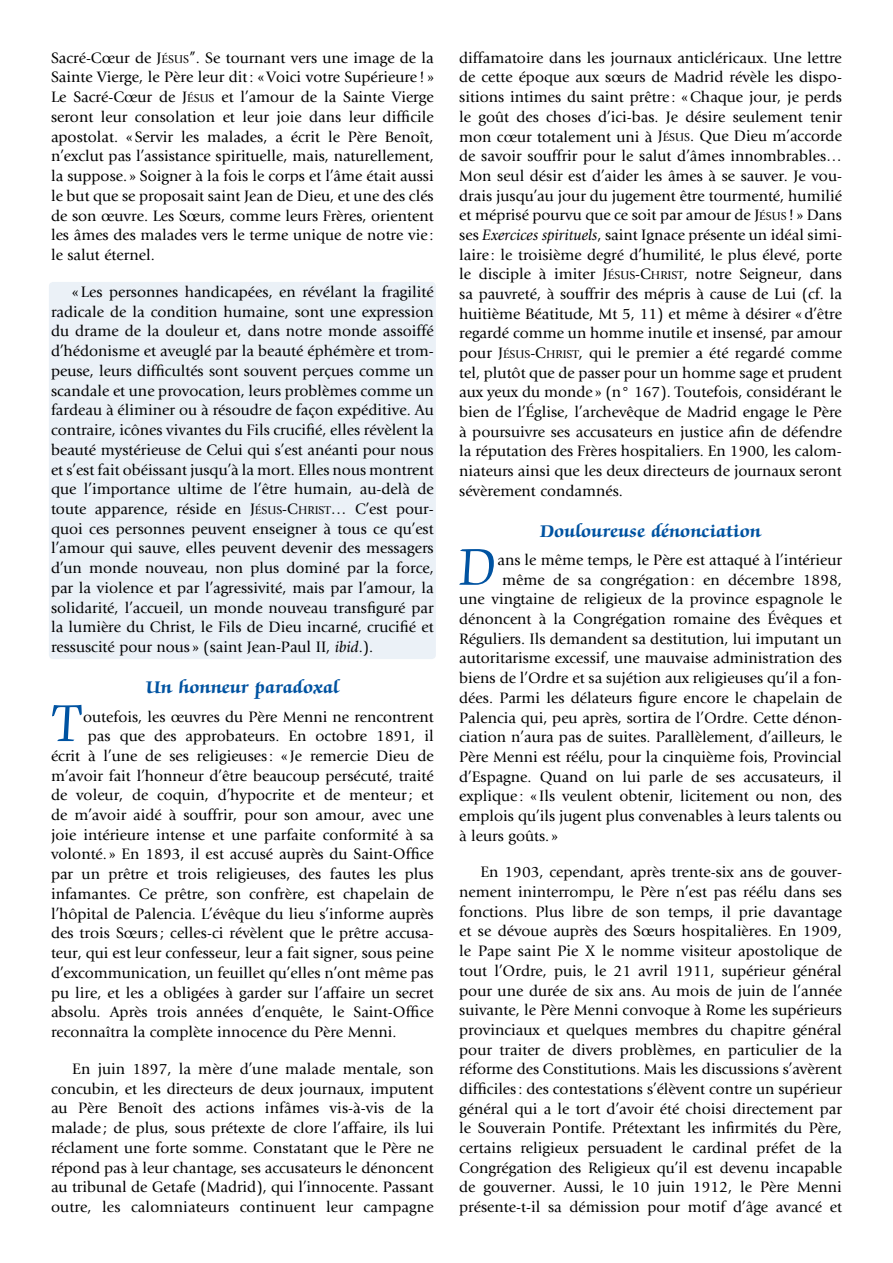
<style>
.page{position:relative;width:893px;height:1263px;background:#fff}
.page>*{position:absolute;margin:0;border:0;box-sizing:border-box;transform-origin:0 0}
.t1{font:60px "Zapf Chancery Std";color:#0053a1;scale:.91 1}
.t2{font:700 19.5px "Zapf Chancery Std";letter-spacing:.015em;color:#0053a1}
.t3{font:15.75px/19.6px "Giovanni";color:#000;text-align:justify}
.s1{font-style:inherit}
.s2{font-size:11.85px}
.s3{font-style:italic}
</style>
<div class="page">
<div style="left:49px;top:282px;width:387px;height:377px;background:#ebf1f7;border-radius:4px"></div>
<p class="t3" style="left:51px;top:48px;width:384px">Sacré-Cœur de <span class="s1">J</span><span class="s2">ÉSUS</span>”. Se tournant vers une image de la Sainte Vierge, le Père leur dit: «Voici votre Supérieure ! » Le Sacré-Cœur de <span class="s1">J</span><span class="s2">ÉSUS</span> et l’amour de la Sainte Vierge seront leur consolation et leur joie dans leur difficile apostolat. «Servir les malades, a écrit le Père Benoît, n’exclut pas l’assistance spirituelle, mais, naturellement, la suppose. » Soigner à la fois le corps et l’âme était aussi le but que se proposait saint Jean de Dieu, et une des clés de son œuvre. Les Sœurs, comme leurs Frères, orientent les âmes des malades vers le terme unique de notre vie : le salut éternel.</p>
<p class="t3" style="left:51px;top:282px;width:384px;text-indent:21px">«Les personnes handicapées, en révélant la fragilité radicale de la condition humaine, sont une expression du drame de la douleur et, dans notre monde assoiffé d’hédonisme et aveuglé par la beauté éphémère et trom&shy;peuse, leurs difficultés sont souvent perçues comme un scandale et une provocation, leurs problèmes comme un fardeau à éliminer ou à résoudre de façon expéditive. Au contraire, icônes vivantes du Fils crucifié, elles révèlent la beauté mystérieuse de Celui qui s’est anéanti pour nous et s’est fait obéissant jusqu’à la mort. Elles nous montrent que l’importance ultime de l’être humain, au-delà de toute apparence, réside en <span class="s1">J</span><span class="s2">ÉSUS</span><span class="s1">-C</span><span class="s2">HRIST</span>… C’est pour&shy;quoi ces personnes peuvent enseigner à tous ce qu’est l’amour qui sauve, elles peuvent devenir des messagers d’un monde nouveau, non plus dominé par la force, par la violence et par l’agressivité, mais par l’amour, la solidarité, l’accueil, un monde nouveau transfiguré par la lumière du Christ, le Fils de Dieu incarné, crucifié et ressuscité pour nous » (saint Jean-Paul II, <span class="s3">ibid</span>.).</p>
<p class="t2" style="left:146px;top:677px;width:195px">Un honneur paradoxal</p>
<h1 class="t1" style="left:51px;top:692px;width:35px">T</h1>
<p class="t3" style="left:83px;top:707px;width:352px">outefois, les œuvres du Père Menni ne rencontrent</p>
<p class="t3" style="left:88px;top:726px;width:347px">pas que des approbateurs. En octobre 1891, il</p>
<p class="t3" style="left:51px;top:746px;width:384px">écrit à l’une de ses religieuses: « Je remercie Dieu de</p>
<p class="t3" style="left:51px;top:766px;width:384px">m’avoir fait l’honneur d’être beaucoup persécuté, traité</p>
<p class="t3" style="left:51px;top:785px;width:384px">de voleur, de coquin, d’hypocrite et de menteur; et</p>
<p class="t3" style="left:51px;top:805px;width:384px">de m’avoir aidé à souffrir, pour son amour, avec une</p>
<p class="t3" style="left:51px;top:825px;width:384px">joie intérieure intense et une parfaite conformité à sa</p>
<p class="t3" style="left:51px;top:845px;width:384px">volonté. » En 1893, il est accusé auprès du Saint-Office</p>
<p class="t3" style="left:51px;top:864px;width:384px">par un prêtre et trois religieuses, des fautes les plus</p>
<p class="t3" style="left:51px;top:884px;width:384px">infamantes. Ce prêtre, son confrère, est chapelain de</p>
<p class="t3" style="left:51px;top:904px;width:384px">l’hôpital de Palencia. L’évêque du lieu s’informe auprès</p>
<p class="t3" style="left:51px;top:923px;width:384px">des trois Sœurs; celles-ci révèlent que le prêtre accusa-</p>
<p class="t3" style="left:51px;top:943px;width:384px">teur, qui est leur confesseur, leur a fait signer, sous peine</p>
<p class="t3" style="left:51px;top:963px;width:384px">d’excommunication, un feuillet qu’elles n’ont même pas</p>
<p class="t3" style="left:51px;top:983px;width:384px">pu lire, et les a obligées à garder sur l’affaire un secret</p>
<p class="t3" style="left:51px;top:1002px;width:384px">absolu. Après trois années d’enquête, le Saint-Office</p>
<p class="t3" style="left:51px;top:1022px;width:347px">reconnaîtra la complète innocence du Père Menni.</p>
<p class="t3" style="left:51px;top:1059px;width:384px;text-indent:21px">En juin 1897, la mère d’une malade mentale, son concubin, et les directeurs de deux journaux, imputent au Père Benoît des actions infâmes vis-à-vis de la malade ; de plus, sous prétexte de clore l’affaire, ils lui réclament une forte somme. Constatant que le Père ne répond pas à leur chantage, ses accusateurs le dénoncent au tribunal de Getafe (Madrid), qui l’innocente. Passant outre, les calomniateurs continuent leur campagne</p>
<p class="t3" style="left:459px;top:48px;width:384px">diffamatoire dans les journaux anticléricaux. Une lettre de cette époque aux sœurs de Madrid révèle les dispo&shy;sitions intimes du saint prêtre : «Chaque jour, je perds le goût des choses d’ici-bas. Je désire seulement tenir mon cœur totalement uni à <span class="s1">J</span><span class="s2">ÉSUS</span>. Que Dieu m’accorde de savoir souffrir pour le salut d’âmes innombrables… Mon seul désir est d’aider les âmes à se sauver. Je vou&shy;drais jusqu’au jour du jugement être tourmenté, humilié et méprisé pourvu que ce soit par amour de <span class="s1">J</span><span class="s2">ÉSUS</span> ! » Dans ses <span class="s3">Exercices spirituels</span>, saint Ignace présente un idéal simi&shy;laire : le troisième degré d’humilité, le plus élevé, porte le disciple à imiter <span class="s1">J</span><span class="s2">ÉSUS</span><span class="s1">-C</span><span class="s2">HRIST</span>, notre Seigneur, dans sa pauvreté, à souffrir des mépris à cause de Lui (cf. la huitième Béatitude, Mt 5, 11) et même à désirer «d’être regardé comme un homme inutile et insensé, par amour pour <span class="s1">J</span><span class="s2">ÉSUS</span><span class="s1">-C</span><span class="s2">HRIST</span>, qui le premier a été regardé comme tel, plutôt que de passer pour un homme sage et prudent aux yeux du monde » (n° 167). Toutefois, considérant le bien de l’Église, l’archevêque de Madrid engage le Père à poursuivre ses accusateurs en justice afin de défendre la réputation des Frères hospitaliers. En 1900, les calom&shy;niateurs ainsi que les deux directeurs de journaux seront sévèrement condamnés.</p>
<p class="t2" style="left:540px;top:521px;width:222px">Douloureuse dénonciation</p>
<h1 class="t1" style="left:459px;top:536px;width:41px">D</h1>
<p class="t3" style="left:497px;top:550px;width:346px">ans le même temps, le Père est attaqué à l’intérieur</p>
<p class="t3" style="left:502px;top:570px;width:341px">même de sa congrégation: en décembre 1898,</p>
<p class="t3" style="left:459px;top:590px;width:384px">une vingtaine de religieux de la province espagnole le</p>
<p class="t3" style="left:459px;top:609px;width:384px">dénoncent à la Congrégation romaine des Évêques et</p>
<p class="t3" style="left:459px;top:629px;width:384px">Réguliers. Ils demandent sa destitution, lui imputant un</p>
<p class="t3" style="left:459px;top:649px;width:384px">autoritarisme excessif, une mauvaise administration des</p>
<p class="t3" style="left:459px;top:668px;width:384px">biens de l’Ordre et sa sujétion aux religieuses qu’il a fon-</p>
<p class="t3" style="left:459px;top:688px;width:384px">dées. Parmi les délateurs figure encore le chapelain de</p>
<p class="t3" style="left:459px;top:708px;width:384px">Palencia qui, peu après, sortira de l’Ordre. Cette dénon-</p>
<p class="t3" style="left:459px;top:727px;width:384px">ciation n’aura pas de suites. Parallèlement, d’ailleurs, le</p>
<p class="t3" style="left:459px;top:747px;width:384px">Père Menni est réélu, pour la cinquième fois, Provincial</p>
<p class="t3" style="left:459px;top:767px;width:384px">d’Espagne. Quand on lui parle de ses accusateurs, il</p>
<p class="t3" style="left:459px;top:786px;width:384px">explique : « Ils veulent obtenir, licitement ou non, des</p>
<p class="t3" style="left:459px;top:806px;width:384px">emplois qu’ils jugent plus convenables à leurs talents ou</p>
<p class="t3" style="left:459px;top:826px;width:100px">à leurs goûts. »</p>
<p class="t3" style="left:459px;top:862px;width:384px;text-indent:21px">En 1903, cependant, après trente-six ans de gouver&shy;nement ininterrompu, le Père n’est pas réélu dans ses fonctions. Plus libre de son temps, il prie davantage et se dévoue auprès des Sœurs hospitalières. En 1909, le Pape saint Pie X le nomme visiteur apostolique de tout l’Ordre, puis, le 21 avril 1911, supérieur général pour une durée de six ans. Au mois de juin de l’année suivante, le Père Menni convoque à Rome les supérieurs provinciaux et quelques membres du chapitre général pour traiter de divers problèmes, en particulier de la réforme des Constitutions. Mais les discussions s’avèrent difficiles: des contestations s’élèvent contre un supérieur général qui a le tort d’avoir été choisi directement par le Souverain Pontife. Prétextant les infirmités du Père, certains religieux persuadent le cardinal préfet de la Congrégation des Religieux qu’il est devenu incapable de gouverner. Aussi, le 10 juin 1912, le Père Menni présente-t-il sa démission pour motif d’âge avancé et</p>
</div>
